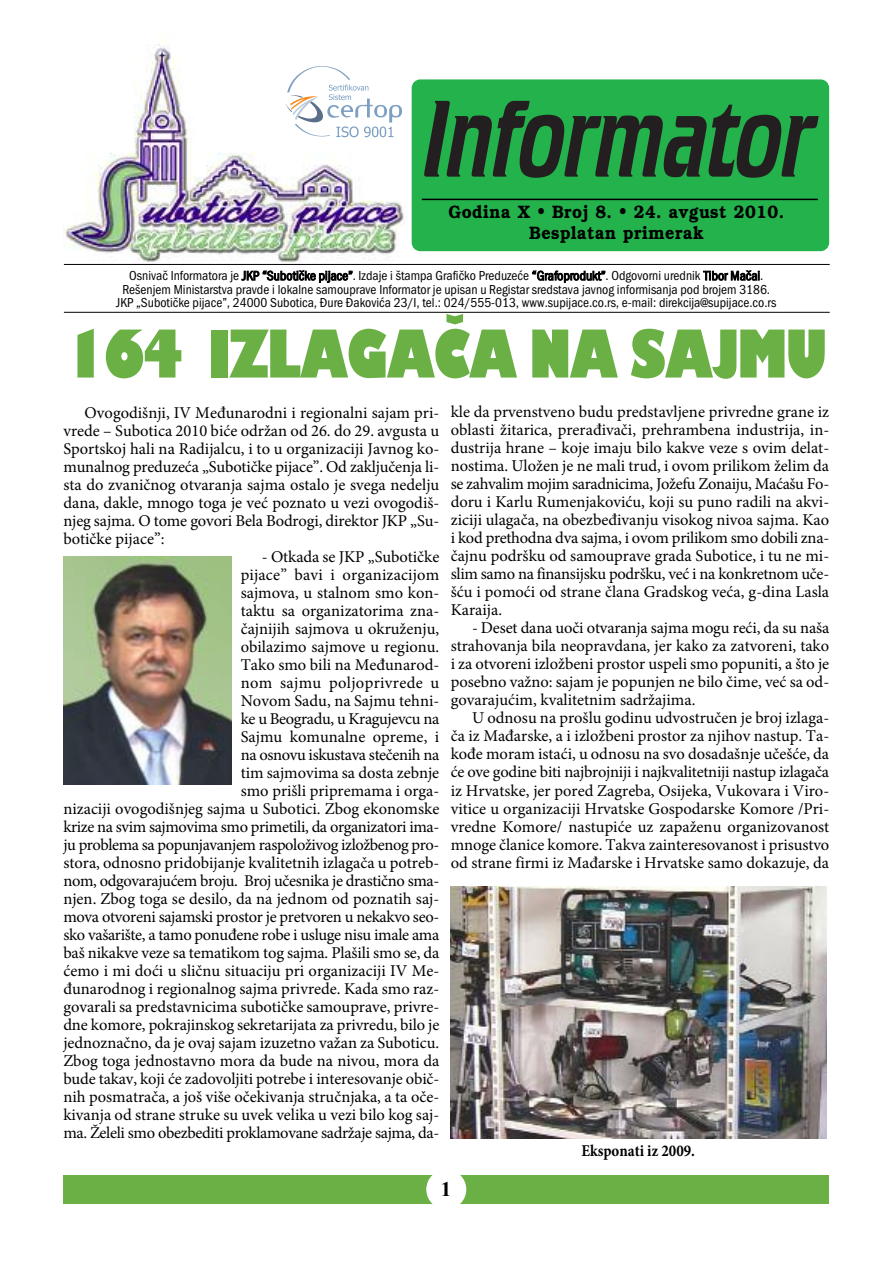
<style>
.page{position:relative;width:893px;height:1263px;background:#fff}
.page>*{position:absolute;margin:0;border:0;box-sizing:border-box;transform-origin:0 0}
.t1{font:72px "Gill Kay DEE";color:#6ab045;scale:.75 1}
.t2{font:700 21px "Times New Roman";color:#000}
.t3{font:600 18px/21.6px "Bookman Itc LEE";letter-spacing:.035em;color:#000;text-align:center;scale:.9 1}
.t4{font:16.5px/18px "Minion Pro";color:#000;text-align:justify}
.t5{font:700 16.5px "Minion Pro";color:#000;scale:.9 1}
.t6{font:condensed 13.5px/13.5px "Franklin Got Itc TEE";color:#000;text-align:center}
</style>
<div class="page">
<div style="left:412px;top:79px;width:417px;height:172px;background:#23b24b;border-radius:9px"></div>
<svg style="left:424px;top:101px;width:395px;height:77px"></svg>
<img style="left:63px;top:44px;width:343px;height:221px">
<hr style="left:422px;top:199px;width:396px;height:1px;background:#000">
<hr style="left:64px;top:264px;width:766px;height:1px;background:#000">
<hr style="left:64px;top:312px;width:766px;height:1px;background:#000">
<div style="left:63px;top:1175px;width:766px;height:29px;background:#6ab045"></div>
<div style="left:426px;top:1169px;width:40px;height:40px;background:#fff;border-radius:50%"></div>
<img style="left:450px;top:887px;width:376px;height:252px">
<svg style="left:286px;top:66px;width:116px;height:71px"></svg>
<img style="left:63px;top:557px;width:169px;height:227px">
<p class="t3" style="left:449px;top:201px;width:374px">Godina X • Broj 8. • 24. avgust 2010.<br>Besplatan primerak</p>
<p class="t6" style="left:116px;top:269px;width:662px">Osnivač Informatora je JKP “Subotičke pijace”. Izdaje i štampa Grafičko Preduzeće “Grafoprodukt”. Odgovorni urednik Tibor Mačai.<br>Rešenjem Ministarstva pravde i lokalne samouprave Informator je upisan u Registar sredstava javnog informisanja pod brojem 3186.<br>JKP „Subotičke pijace”, 24000 Subotica, Đure Đakovića 23/I, tel.: 024/555-013, www.supijace.co.rs, e-mail: direkcija@supijace.co.rs</p>
<h1 class="t1" style="left:66px;top:311px;width:1015px">164 IZLAGAČA NA SAJMU</h1>
<p class="t4" style="left:451px;top:405px;width:380px">kle da prvenstveno budu predstavljene privredne grane iz oblasti žitarica, prerađivači, prehrambena industrija, in&shy;dustrija hrane – koje imaju bilo kakve veze s ovim delat&shy;nostima. Uložen je ne mali trud, i ovom prilikom želim da se zahvalim mojim saradnicima, Jožefu Zonaiju, Maćašu Fo&shy;doru i Karlu Rumenjakoviću, koji su puno radili na akvi&shy;ziciji ulagača, na obezbeđivanju visokog nivoa sajma. Kao i kod prethodna dva sajma, i ovom prilikom smo dobili zna&shy;čajnu podršku od samouprave grada Subotice, i tu ne mi&shy;slim samo na finansijsku podršku, već i na konkretnom uče&shy;šću i pomoći od strane člana Gradskog veća, g-dina Lasla Karaija.</p>
<p class="t4" style="left:451px;top:621px;width:380px;text-indent:21px">- Deset dana uoči otvaranja sajma mogu reći, da su naša strahovanja bila neopravdana, jer kako za zatvoreni, tako i za otvoreni izložbeni prostor uspeli smo popuniti, a što je posebno važno: sajam je popunjen ne bilo čime, već sa od&shy;govarajućim, kvalitetnim sadržajima.</p>
<p class="t4" style="left:451px;top:711px;width:380px;text-indent:21px">U odnosu na prošlu godinu udvostručen je broj izlaga&shy;ča iz Mađarske, a i izložbeni prostor za njihov nastup. Ta&shy;kođe moram istaći, u odnosu na svo dosadašnje učešće, da će ove godine biti najbrojniji i najkvalitetniji nastup izlagača iz Hrvatske, jer pored Zagreba, Osijeka, Vukovara i Viro&shy;vitice u organizaciji Hrvatske Gospodarske Komore /Pri&shy;vredne Komore/ nastupiće uz zapaženu organizovanost mnoge članice komore. Takva zainteresovanost i prisustvo od strane firmi iz Mađarske i Hrvatske samo dokazuje, da</p>
<p class="t4" style="left:63px;top:405px;width:377px;text-indent:21px">Ovogodišnji, IV Međunarodni i regionalni sajam pri&shy;vrede – Subotica 2010 biće održan od 26. do 29. avgusta u Sportskoj hali na Radijalcu, i to u organizaciji Javnog ko&shy;munalnog preduzeća „Subotičke pijace”. Od zaključenja li&shy;sta do zvaničnog otvaranja sajma ostalo je svega nedelju dana, dakle, mnogo toga je već poznato u vezi ovogodiš&shy;njeg sajma. O tome govori Bela Bodrogi, direktor JKP „Su&shy;botičke pijace”:</p>
<p class="t4" style="left:63px;top:549px;width:378px;text-align:right">- Otkada se JKP „Subotičke<br>pijace” bavi i organizacijom<br>sajmova, u stalnom smo kon-<br>taktu sa organizatorima zna-<br>čajnijih sajmova u okruženju,<br>obilazimo sajmove u regionu.<br>Tako smo bili na Međunarod-<br>nom sajmu poljoprivrede u<br>Novom Sadu, na Sajmu tehni-<br>ke u Beogradu, u Kragujevcu na<br>Sajmu komunalne opreme, i<br>na osnovu iskustava stečenih na<br>tim sajmovima sa dosta zebnje<br>smo prišli pripremama i orga-<br>nizaciji ovogodišnjeg sajma u Subotici. Zbog ekonomske krize na svim sajmovima smo primetili, da organizatori ima&shy;ju problema sa popunjavanjem raspoloživog izložbenog pro&shy;stora, odnosno pridobijanje kvalitetnih izlagača u potreb&shy;nom, odgovarajućem broju. Broj učesnika je drastično sma&shy;njen. Zbog toga se desilo, da na jednom od poznatih saj&shy;mova otvoreni sajamski prostor je pretvoren u nekakvo seo&shy;sko vašarište, a tamo ponuđene robe i usluge nisu imale ama baš nikakve veze sa tematikom tog sajma. Plašili smo se, da ćemo i mi doći u sličnu situaciju pri organizaciji IV Me&shy;đunarodnog i regionalnog sajma privrede. Kada smo raz&shy;govarali sa predstavnicima subotičke samouprave, privre&shy;dne komore, pokrajinskog sekretarijata za privredu, bilo je jednoznačno, da je ovaj sajam izuzetno važan za Suboticu.<br>Zbog toga jednostavno mora da bude na nivou, mora da bude takav, koji će zadovoljiti potrebe i interesovanje obič&shy;nih posmatrača, a još više očekivanja stručnjaka, a ta oče&shy;kivanja od strane struke su uvek velika u vezi bilo kog saj&shy;ma. Želeli smo obezbediti proklamovane sadržaje sajma, da-</p>
<p class="t2" style="left:441px;top:1177px;width:12px">1</p>
<p class="t5" style="left:581px;top:1145px;width:128px">Eksponati iz 2009.</p>
</div>
